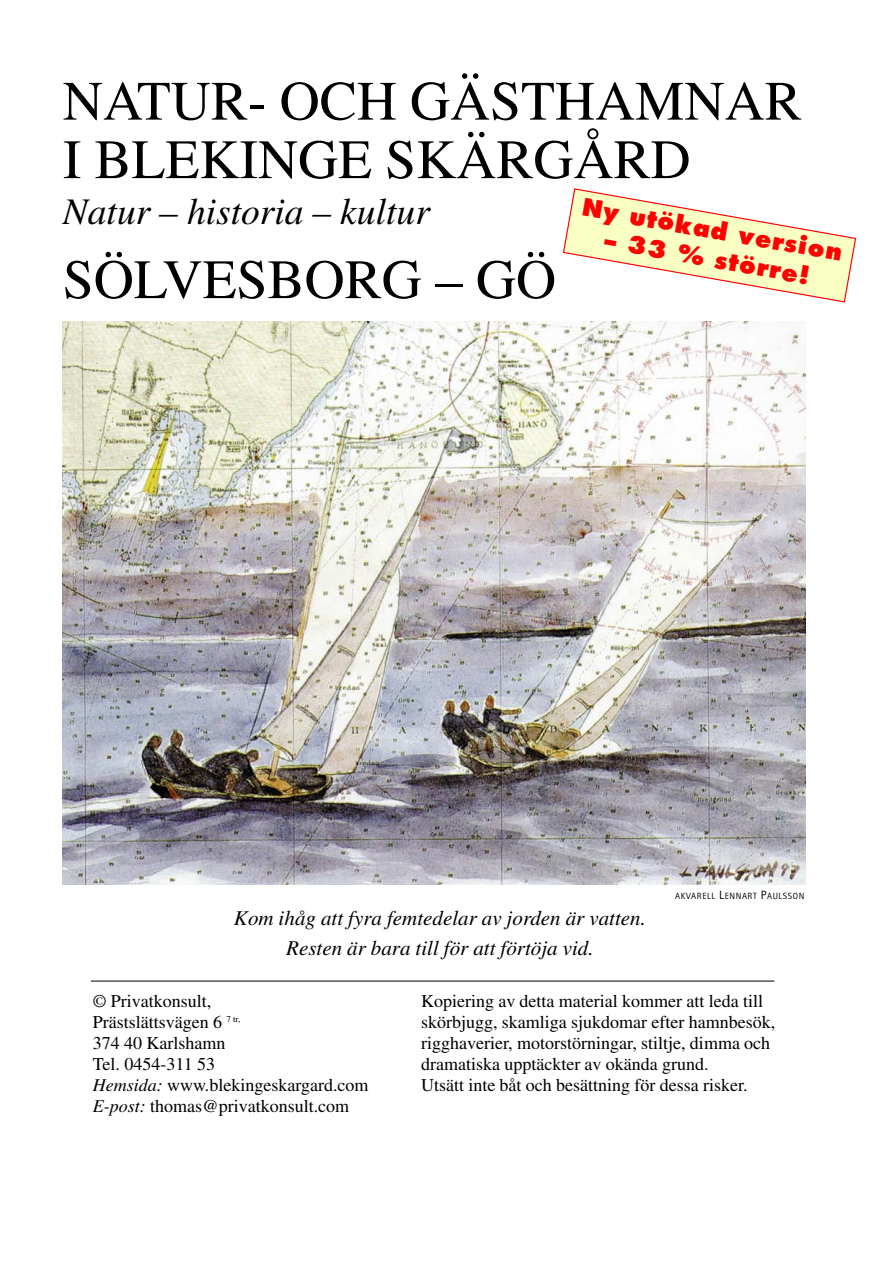
<style>
.page{position:relative;width:893px;height:1263px;background:#fff}
.page>*{position:absolute;margin:0;border:0;box-sizing:border-box;transform-origin:0 0}
.t1{font:55.5px/58.5px "Times";color:#000}
.t2{font:italic 37.5px "Times";color:#000}
.t3{font:800 23.4px "Futura";color:#f00}
.t4{font:italic 21px/30px "Times";color:#000;text-align:center}
.t5{font:18px/21px "Times";color:#000}
.t6{font:9px "Rotis Sans Serif";letter-spacing:.065em;color:#000}
.s1{font-size:12px}
.s2{font-style:italic}
</style>
<div class="page">
<img style="left:62px;top:321px;width:743px;height:564px">
<svg style="left:91px;top:981px;width:683px;height:1px"></svg>
<svg style="left:563px;top:188px;width:293px;height:115px"></svg>
<h1 class="t1" style="left:63px;top:72px;width:740px">NATUR- OCH GÄSTHAMNAR<br>I BLEKINGE SKÄRGÅRD</h1>
<h2 class="t2" style="left:63px;top:191px;width:368px">Natur – historia – kultur</h2>
<h1 class="t1" style="left:63px;top:250px;width:494px">SÖLVESBORG – GÖ</h1>
<p class="t3" style="left:585px;top:192px;width:265px;rotate:10deg">Ny utökad version</p>
<p class="t3" style="left:607px;top:226px;width:209px;rotate:10deg">– 33 % större!</p>
<p class="t4" style="left:234px;top:903px;width:413px">Kom ihåg att fyra femtedelar av jorden är vatten.<br>Resten är bara till för att förtöja vid.</p>
<p class="t6" style="left:675px;top:890px;width:131px">AKVARELL <span class="s1">L</span>ENNART <span class="s1">P</span>AULSSON</p>
<p class="t5" style="left:93px;top:990px;width:277px">© Privatkonsult,<br>Prästslättsvägen 6 <sup>7</sup> <sup>tr,<br></sup>374 40 Karlshamn<br>Tel. 0454-311 53<br><span class="s2">Hemsida:</span> www.blekingeskargard.com<br><span class="s2">E-post:</span> thomas@privatkonsult.com</p>
<p class="t5" style="left:421px;top:990px;width:355px">Kopiering av detta material kommer att leda till skörbjugg, skamliga sjukdomar efter hamnbesök, rigghaverier, motorstörningar, stiltje, dimma och dramatiska upptäckter av okända grund.<br>Utsätt inte båt och besättning för dessa risker.</p>
</div>
